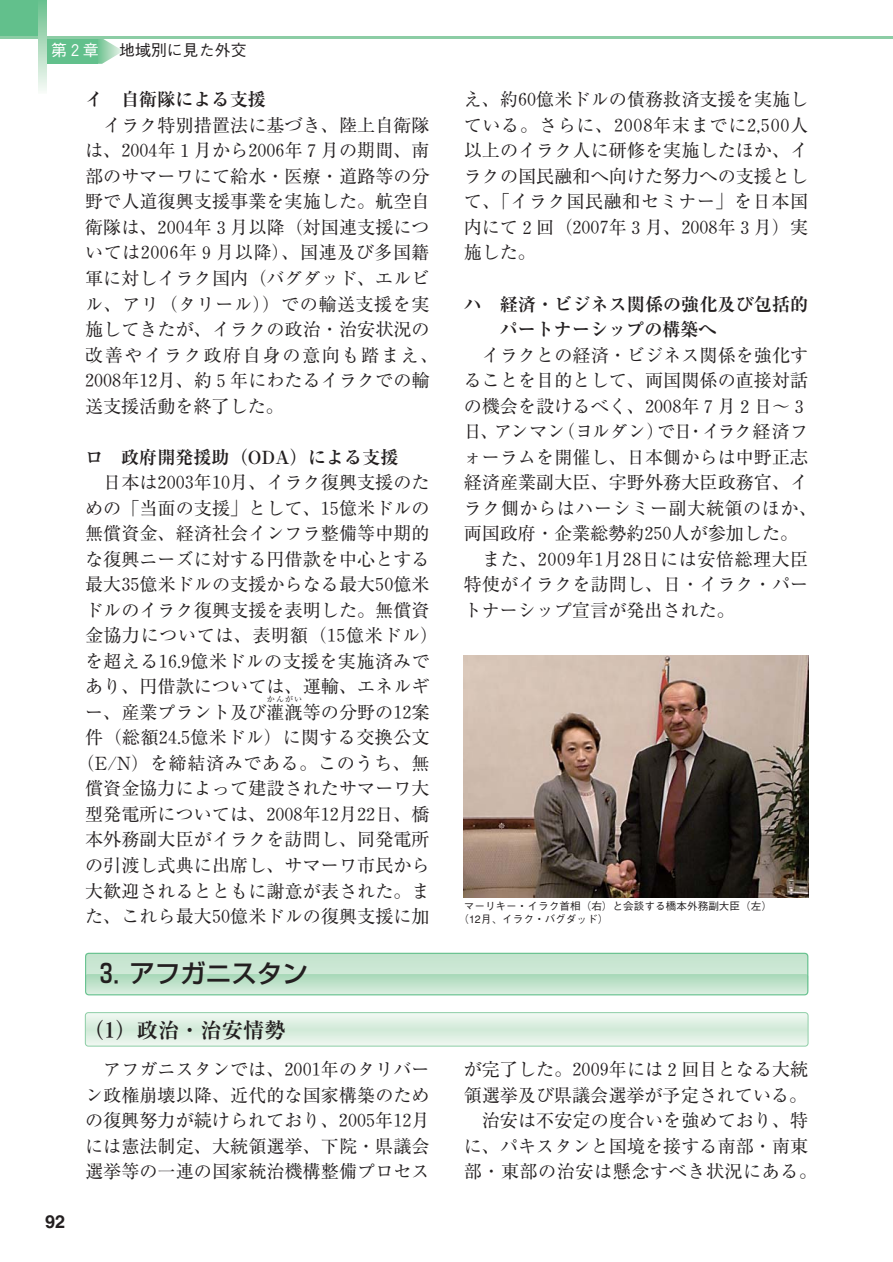
<style>
.page{position:relative;width:893px;height:1262px;background:#fff}
.page>*{position:absolute;margin:0;border:0;box-sizing:border-box;transform-origin:0 0}
.t1{font:500 25.5px "Shin Go";color:#231f20}
.t2{font:700 21.3px "Ryumin";color:#231f20}
.t3{font:18.15px/25.5px "Ryumin";letter-spacing:.005em;color:#231f20;text-align:justify}
.t4{font:700 18.15px/25.5px "Ryumin";color:#231f20}
.t5{font:18.15px "Ryumin";letter-spacing:.03em;color:#231f20}
.t6{font:18.15px "Midashi Go MB31";color:#231f20}
.t7{font:500 15.9px "Gothic BBB";color:#231f20}
.t8{font:500 15.9px "Gothic BBB";color:#fff}
.t9{font:500 10.65px/12.8px "Gothic BBB";color:#231f20}
.t10{font:7.95px "Ryumin";color:#231f20}
.s1{font-family:"Ryumin Num"}
</style>
<div class="page">
<svg style="left:98px;top:38px;width:25px;height:26px"></svg>
<div style="left:47px;top:38px;width:51px;height:26px;background:#62c08c"></div>
<div style="left:0;top:0;width:47px;height:38px;background:#62c08c"></div>
<hr style="left:0;top:36px;width:892px;height:2px;background:#8ccda5">
<svg style="left:38px;top:4px;width:9px;height:87px"></svg>
<img style="left:463px;top:655px;width:345px;height:242px">
<div style="left:85px;top:952px;width:723px;height:43px;background:#c9e6d2;border-radius:3px"></div>
<svg style="left:85px;top:974px;width:723px;height:19px"></svg>
<div style="left:85px;top:952px;width:723px;height:43px;border:1px solid #62c08c;border-radius:3px"></div>
<svg style="left:86px;top:1012px;width:721px;height:33px;background:#dff0e3"></svg>
<div style="left:85px;top:1012px;width:723px;height:34px;border:1px solid #8ccda5;border-radius:3px"></div>
<p class="t8" style="left:51px;top:44px;width:49px">第２章</p>
<p class="t7" style="left:119px;top:44px;width:129px">地域別に見た外交</p>
<p class="t4" style="left:85px;top:89px;width:182px">イ　自衛隊による支援</p>
<p class="t3" style="left:85px;top:115px;width:355px;text-align:left;text-indent:18px">イラク特別措置法に基づき、陸上自衛隊は、<span class="s1">2004</span>年１月から<span class="s1">2006</span>年７月の期間、南部のサマーワにて給水・医療・道路等の分野で人道復興支援事業を実施した。航空自衛隊は、<span class="s1">2004</span>年３月以降（対国連支援については<span class="s1">2006</span>年９月以降）、国連及び多国籍軍に対しイラク国内（バグダッド、エルビル、アリ（タリール））での輸送支援を実施してきたが、イラクの政治・治安状況の改善やイラク政府自身の意向も踏まえ、<br><span class="s1">2008</span>年<span class="s1">12</span>月、約５年にわたるイラクでの輸送支援活動を終了した。</p>
<p class="t4" style="left:85px;top:446px;width:315px">ロ　政府開発援助（ODA）による支援</p>
<p class="t3" style="left:103px;top:472px;width:328px">日本は<span class="s1">2003</span>年<span class="s1">10</span>月、イラク復興支援のた</p>
<p class="t3" style="left:85px;top:497px;width:346px">めの「当面の支援」として、<span class="s1">15</span>億米ドルの</p>
<p class="t3" style="left:85px;top:523px;width:346px">無償資金、経済社会インフラ整備等中期的</p>
<p class="t3" style="left:85px;top:548px;width:346px">な復興ニーズに対する円借款を中心とする</p>
<p class="t3" style="left:85px;top:574px;width:346px">最大<span class="s1">35</span>億米ドルの支援からなる最大<span class="s1">50</span>億米</p>
<p class="t3" style="left:85px;top:599px;width:346px">ドルのイラク復興支援を表明した。無償資</p>
<p class="t5" style="left:85px;top:629px;width:355px">金協力については、表明額（<span class="s1">15</span>億米ドル）</p>
<p class="t3" style="left:85px;top:650px;width:346px">を超える<span class="s1">16</span>.<span class="s1">9</span>億米ドルの支援を実施済みで</p>
<p class="t3" style="left:85px;top:676px;width:346px">あり、円借款については、運輸、エネルギ</p>
<p class="t3" style="left:85px;top:701px;width:346px">ー、産業プラント及び灌漑等の分野の<span class="s1">12</span>案</p>
<p class="t10" style="left:267px;top:696px;width:37px">かんがい</p>
<p class="t3" style="left:76px;top:727px;width:355px;text-align:center">件（総額<span class="s1">24</span>.<span class="s1">5</span>億米ドル）に関する交換公文（E/N）を締結済みである。このうち、無償資金協力によって建設されたサマーワ大型発電所については、<span class="s1">2008</span>年<span class="s1">12</span>月<span class="s1">22</span>日、橋本外務副大臣がイラクを訪問し、同発電所の引渡し式典に出席し、サマーワ市民から大歓迎されるとともに謝意が表された。また、これら最大<span class="s1">50</span>億米ドルの復興支援に加</p>
<h1 class="t1" style="left:94px;top:964px;width:216px">３．アフガニスタン</h1>
<p class="t2" style="left:83px;top:1022px;width:204px">（１）政治・治安情勢</p>
<p class="t3" style="left:463px;top:89px;width:346px">え、約<span class="s1">60</span>億米ドルの債務救済支援を実施している。さらに、<span class="s1">2008</span>年末までに<span class="s1">2</span>,<span class="s1">500</span>人以上のイラク人に研修を実施したほか、イラクの国民融和へ向けた努力への支援として、「イラク国民融和セミナー」を日本国内にて２回（<span class="s1">2007</span>年３月、<span class="s1">2008</span>年３月）実施した。</p>
<p class="t4" style="left:499px;top:293px;width:310px;text-indent:-36px">ハ　経済・ビジネス関係の強化及び包括的パートナーシップの構築へ</p>
<p class="t3" style="left:463px;top:344px;width:355px;text-align:left;text-indent:18px">イラクとの経済・ビジネス関係を強化することを目的として、両国関係の直接対話の機会を設けるべく、<span class="s1">2008</span>年７月２日～３日、アンマン（ヨルダン）で日・イラク経済フォーラムを開催し、日本側からは中野正志経済産業副大臣、宇野外務大臣政務官、イラク側からはハーシミー副大統領のほか、両国政府・企業総勢約<span class="s1">250</span>人が参加した。</p>
<p class="t3" style="left:463px;top:548px;width:346px;text-indent:19px">また、<span class="s1">2009</span>年<span class="s1">1</span>月<span class="s1">28</span>日には安倍総理大臣特使がイラクを訪問し、日・イラク・パートナーシップ宣言が発出された。</p>
<p class="t9" style="left:458px;top:901px;width:315px;text-indent:5px">マーリキー・イラク首相（右）と会談する橋本外務副大臣（左）（12月、イラク・バグダッド）</p>
<p class="t6" style="left:45px;top:1214px;width:22px">92</p>
<p class="t3" style="left:85px;top:1059px;width:346px;text-indent:18px">アフガニスタンでは、<span class="s1">2001</span>年のタリバーン政権崩壊以降、近代的な国家構築のための復興努力が続けられており、<span class="s1">2005</span>年<span class="s1">12</span>月には憲法制定、大統領選挙、下院・県議会選挙等の一連の国家統治機構整備プロセス</p>
<p class="t3" style="left:463px;top:1059px;width:355px;text-align:center">が完了した。<span class="s1">2009</span>年には２回目となる大統領選挙及び県議会選挙が予定されている。治安は不安定の度合いを強めており、特<br>に、パキスタンと国境を接する南部・南東部・東部の治安は懸念すべき状況にある。</p>
</div>
